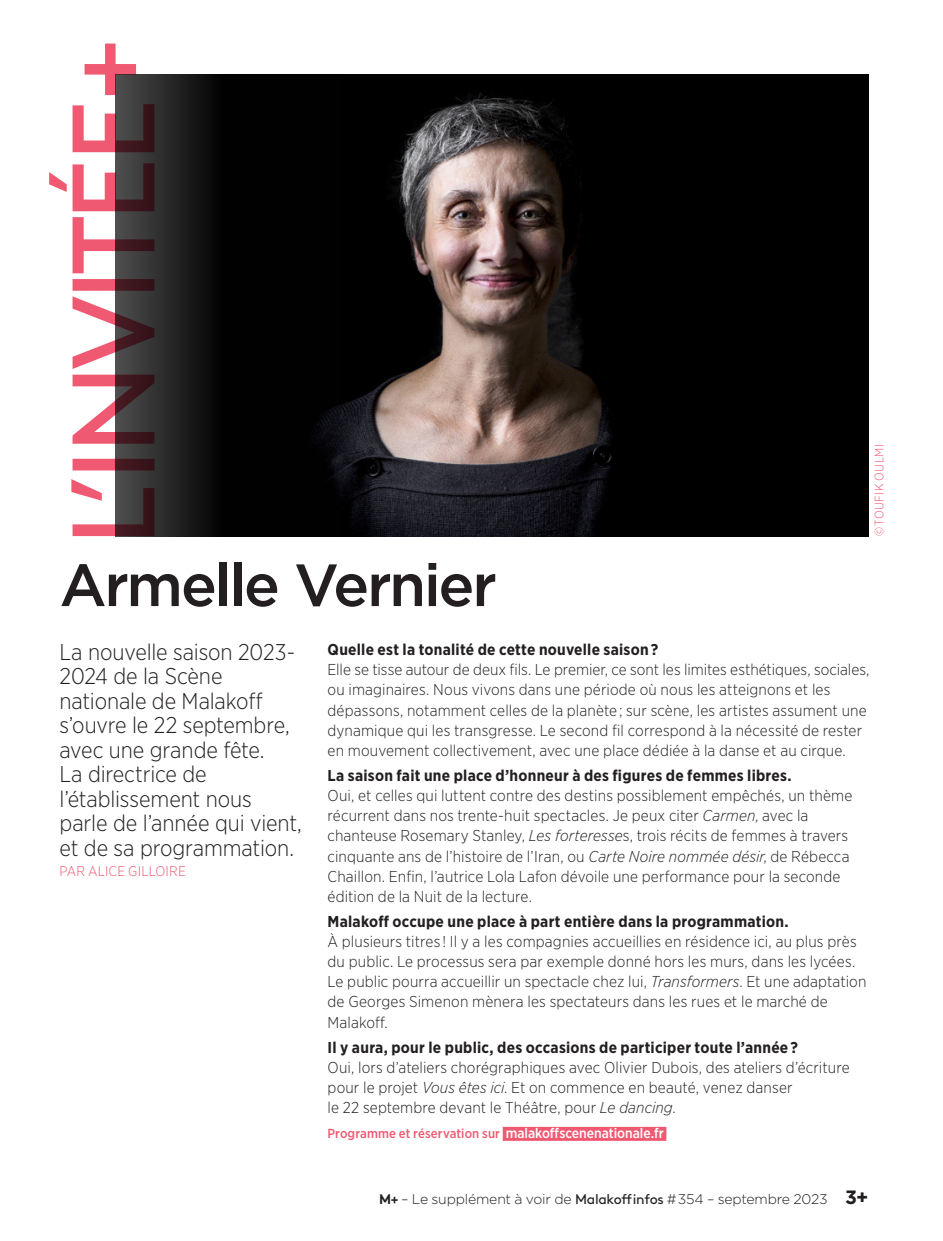
<style>
.page{position:relative;width:943px;height:1241px;background:#fff}
.page>*{position:absolute;margin:0;border:0;box-sizing:border-box;transform-origin:0 0}
.L_invité_TITRE{font:500 59.5px "Gotham";letter-spacing:-.04em;color:#231f20}
.L_invité_CHAPO{font:300 22.75px/24.5px "Gotham Narrow";letter-spacing:-.005em;color:#231f20}
.L_invité_QUESTION{font:300 15.75px/20.1px "Gotham Narrow";letter-spacing:.01em;color:#231f20}
.L_invité_QUESTION-2{font:700 15.75px "Gotham Narrow";letter-spacing:.015em;color:#231f20}
.t1{font:300 14px "Gotham";letter-spacing:-.015em;color:#231f20}
.L_invité_CHAPO-2{font:300 14px "Gotham Narrow";letter-spacing:.01em;color:#f05972}
.infos_roses_breves{font:500 13.12px "Gotham Narrow";letter-spacing:.01em;color:#f05972}
.TC-1_Texte_courant{font:300 12.25px "Gotham Narrow";letter-spacing:.03em;color:#f05972}
.s1{font-style:italic}
.s2{font-size:14px;color:#fff}
.s3{font-family:"Brown Pro";font-weight:700}
.s4{font-family:"Brown Pro Regular Alt";font-weight:400}
.s5{font-weight:700;font-size:19.25px}
</style>
<div class="page">
<img style="left:341px;top:74px;width:527px;height:462px">
<div style="left:503px;top:1126px;width:163px;height:14px;background:#f05972"></div>
<svg style="left:72px;top:74px;width:269px;height:463px;background:#0e0e0e"></svg>
<svg style="left:49px;top:163px;width:105px;height:373px"></svg>
<svg style="left:85px;top:44px;width:51px;height:51px"></svg>
<svg style="left:73px;top:104px;width:81px;height:48px"></svg>
<p class="L_invité_TITRE" style="left:60px;top:546px;width:439px">Armelle Vernier</p>
<p class="TC-1_Texte_courant" style="left:871px;top:536px;width:93px;rotate:-90deg">© TOUFIK OULMI</p>
<p class="L_invité_CHAPO" style="left:60px;top:638px;width:244px">La nouvelle saison 2023-<br>2024 de la Scène nationale de Malakoff s’ouvre le 22 septembre, avec une grande fête.<br>La directrice de l’établissement nous parle de l’année qui vient, et de sa programmation.</p>
<p class="L_invité_CHAPO-2" style="left:60px;top:862px;width:128px">PAR ALICE GILLOIRE</p>
<p class="L_invité_QUESTION-2" style="left:327px;top:639px;width:332px">Quelle est la tonalité de cette nouvelle saison ?</p>
<p class="L_invité_QUESTION" style="left:327px;top:659px;width:543px">Elle se tisse autour de deux fils. Le premier, ce sont les limites esthétiques, sociales, ou imaginaires. Nous vivons dans une période où nous les atteignons et les dépassons, notamment celles de la planète ; sur scène, les artistes assument une dynamique qui les transgresse. Le second fil correspond à la nécessité de rester en mouvement collectivement, avec une place dédiée à la danse et au cirque.</p>
<p class="L_invité_QUESTION-2" style="left:327px;top:765px;width:465px">La saison fait une place d’honneur à des figures de femmes libres.</p>
<p class="L_invité_QUESTION" style="left:327px;top:785px;width:526px">Oui, et celles qui luttent contre des destins possiblement empêchés, un thème récurrent dans nos trente-huit spectacles. Je peux citer <span class="s1">Carmen</span>, avec la chanteuse Rosemary Stanley, <span class="s1">Les forteresse</span>s, trois récits de femmes à travers cinquante ans de l’histoire de l’Iran, ou <span class="s1">Carte Noire nommée désir</span>, de Rébecca Chaillon. Enfin, l’autrice Lola Lafon dévoile une performance pour la seconde édition de la Nuit de la lecture.</p>
<p class="L_invité_QUESTION-2" style="left:327px;top:911px;width:462px">Malakoff occupe une place à part entière dans la programmation.</p>
<p class="L_invité_QUESTION" style="left:327px;top:930px;width:540px">À plusieurs titres ! Il y a les compagnies accueillies en résidence ici, au plus près du public. Le processus sera par exemple donné hors les murs, dans les lycées.<br>Le public pourra accueillir un spectacle chez lui, <span class="s1">Transformers</span>. Et une adaptation de Georges Simenon mènera les spectateurs dans les rues et le marché de Malakoff.</p>
<p class="L_invité_QUESTION-2" style="left:327px;top:1036px;width:472px">Il y aura, pour le public, des occasions de participer toute l’année ?</p>
<p class="L_invité_QUESTION" style="left:327px;top:1056px;width:523px">Oui, lors d’ateliers chorégraphiques avec Olivier Dubois, des ateliers d’écriture pour le projet <span class="s1">Vous êtes ici</span>. Et on commence en beauté, venez danser<br>le 22 septembre devant le Théâtre, pour <span class="s1">Le dancing</span>.</p>
<p class="infos_roses_breves" style="left:327px;top:1125px;width:337px">Programme et réservation sur <span class="s2">malakoffscenenationale.fr</span></p>
<p class="t1" style="left:379px;top:1189px;width:491px"><span class="s3">M+</span> – Le supplément à voir de <span class="s4">Malakoffinfos</span> # 354 – septembre 2023 <span class="s5">3+</span></p>
</div>
